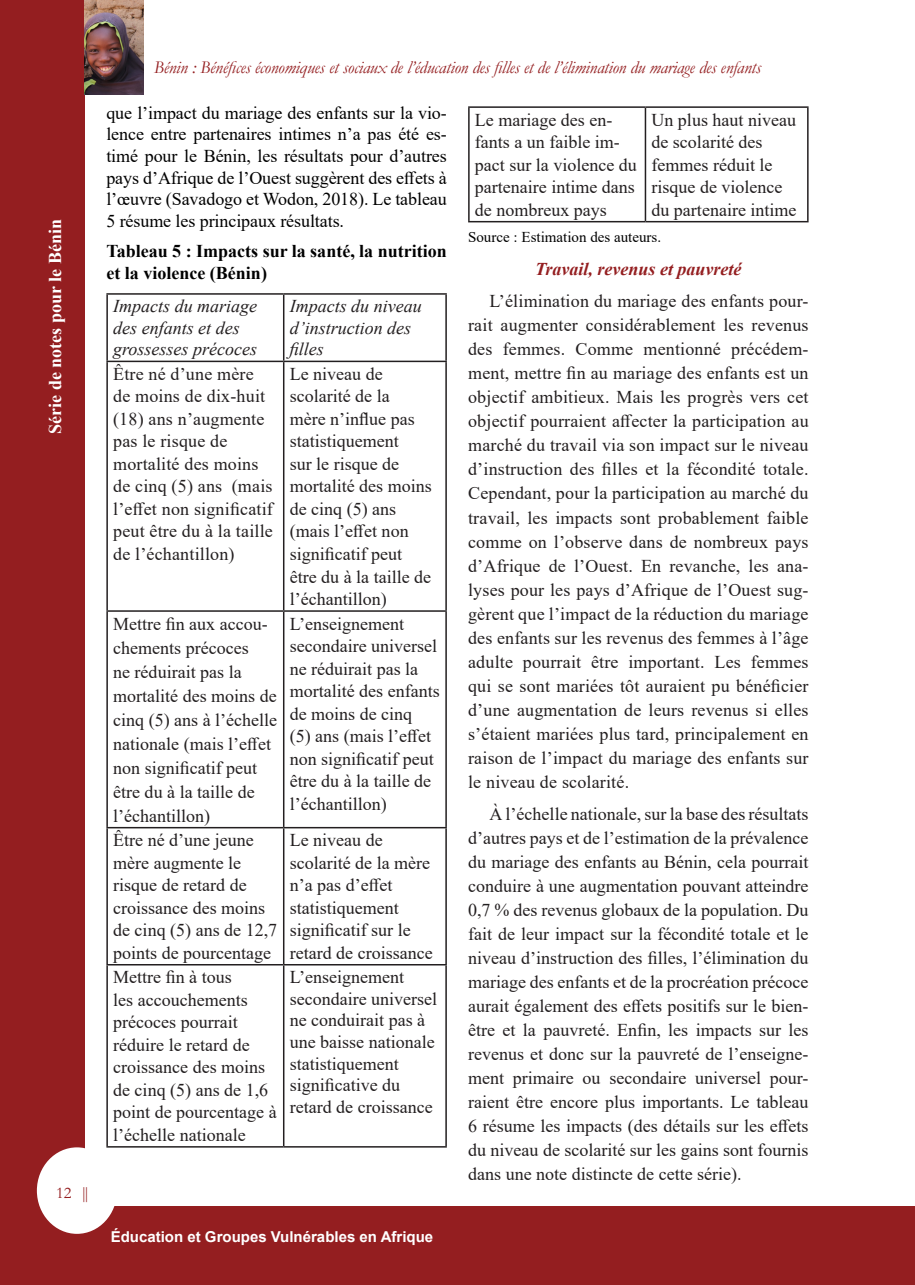
<style>
.page{position:relative;width:915px;height:1285px;background:#fff}
.page>*{position:absolute;margin:0;border:0;box-sizing:border-box;transform-origin:0 0}
.t1{font:18px/22.5px "Times New Roman";color:#231f20}
.t2{font:18px/21.6px "Times New Roman";letter-spacing:-.005em;color:#000;text-align:justify}
.t3{font:italic 18px "Garamond";letter-spacing:-.01em;color:#941e20}
.t4{font:italic 18px/21.5px "Times New Roman";color:#231f20}
.t5{font:700 18px/21.6px "Times New Roman";color:#000}
.t6{font:italic 700 18px "Times New Roman";color:#941e20}
.t7{font:700 18px "Times New Roman";color:#fff}
.t8{font:16.5px "Garamond";color:#941e20}
.t9{font:700 15px "Arial";color:#fff}
.Default{font:15px "Times New Roman";color:#000}
</style>
<div class="page">
<div style="left:84px;top:1205px;width:830px;height:79px;background:#941e20"></div>
<div style="left:0;top:0;width:84px;height:1284px;background:#941e20"></div>
<div style="left:37px;top:1147px;width:80px;height:86px;background:#fff;border-radius:50%"></div>
<img style="left:84px;top:0;width:60px;height:95px">
<hr style="left:106px;top:293px;width:177px;height:1px;background:#231f20">
<hr style="left:106px;top:294px;width:2px;height:66px;background:#231f20">
<hr style="left:283px;top:293px;width:163px;height:1px;background:#231f20">
<hr style="left:283px;top:294px;width:1px;height:66px;background:#231f20">
<hr style="left:445px;top:294px;width:1px;height:66px;background:#231f20">
<hr style="left:106px;top:360px;width:177px;height:2px;background:#231f20">
<hr style="left:106px;top:362px;width:2px;height:248px;background:#231f20">
<hr style="left:283px;top:360px;width:163px;height:2px;background:#231f20">
<hr style="left:283px;top:362px;width:1px;height:248px;background:#231f20">
<hr style="left:445px;top:362px;width:1px;height:248px;background:#231f20">
<hr style="left:106px;top:610px;width:177px;height:1px;background:#231f20">
<hr style="left:106px;top:611px;width:2px;height:215px;background:#231f20">
<hr style="left:283px;top:610px;width:163px;height:1px;background:#231f20">
<hr style="left:283px;top:611px;width:1px;height:215px;background:#231f20">
<hr style="left:445px;top:611px;width:1px;height:215px;background:#231f20">
<hr style="left:106px;top:826px;width:177px;height:2px;background:#231f20">
<hr style="left:106px;top:828px;width:2px;height:135px;background:#231f20">
<hr style="left:283px;top:826px;width:163px;height:2px;background:#231f20">
<hr style="left:283px;top:828px;width:1px;height:135px;background:#231f20">
<hr style="left:445px;top:828px;width:1px;height:135px;background:#231f20">
<hr style="left:106px;top:963px;width:177px;height:2px;background:#231f20">
<hr style="left:106px;top:965px;width:2px;height:180px;background:#231f20">
<hr style="left:283px;top:963px;width:163px;height:2px;background:#231f20">
<hr style="left:283px;top:965px;width:1px;height:180px;background:#231f20">
<hr style="left:445px;top:965px;width:1px;height:180px;background:#231f20">
<hr style="left:106px;top:1145px;width:177px;height:2px;background:#231f20">
<hr style="left:283px;top:1145px;width:163px;height:2px;background:#231f20">
<hr style="left:468px;top:108px;width:1px;height:113px;background:#231f20">
<hr style="left:644px;top:108px;width:2px;height:113px;background:#231f20">
<hr style="left:806px;top:108px;width:2px;height:113px;background:#231f20">
<hr style="left:468px;top:221px;width:177px;height:1px;background:#231f20">
<hr style="left:645px;top:221px;width:163px;height:1px;background:#231f20">
<hr style="left:468px;top:106px;width:177px;height:2px;background:#231f20">
<hr style="left:645px;top:106px;width:163px;height:2px;background:#231f20">
<p class="t7" style="left:42px;top:433px;width:216px;rotate:-90deg">Série de notes pour le Bénin</p>
<p class="t8" style="left:56px;top:1181px;width:36px">12 ||</p>
<p class="t3" style="left:154px;top:56px;width:608px">Bénin : Bénéfices économiques et sociaux de l’éducation des filles et de l’élimination du mariage des enfants</p>
<p class="t2" style="left:106px;top:101px;width:342px">que l’impact du mariage des enfants sur la vio&shy;lence entre partenaires intimes n’a pas été es&shy;timé pour le Bénin, les résultats pour d’autres pays d’Afrique de l’Ouest suggèrent des effets à l’œuvre (Savadogo et Wodon, 2018). Le tableau 5 résume les principaux résultats.</p>
<p class="t5" style="left:106px;top:240px;width:342px">Tableau 5 : Impacts sur la santé, la nutrition et la violence (Bénin)</p>
<p class="t4" style="left:113px;top:295px;width:145px">Impacts du mariage des enfants et des grossesses précoces</p>
<p class="t4" style="left:289px;top:295px;width:133px">Impacts du niveau d’instruction des filles</p>
<p class="t1" style="left:113px;top:362px;width:161px">Être né d’une mère de moins de dix-huit (18) ans n’augmente pas le risque de mortalité des moins de cinq (5) ans (mais l’effet non significatif peut être du à la taille de l’échantillon)</p>
<p class="t1" style="left:289px;top:362px;width:144px">Le niveau de scolarité de la<br>mère n’influe pas statistiquement<br>sur le risque de mortalité des moins de cinq (5) ans (mais l’effet non significatif peut être du à la taille de l’échantillon)</p>
<p class="t1" style="left:113px;top:610px;width:165px;line-height:24px">Mettre fin aux accou&shy;chements précoces<br>ne réduirait pas la mortalité des moins de cinq (5) ans à l’échelle nationale (mais l’effet non significatif peut être du à la taille de l’échantillon)</p>
<p class="t1" style="left:289px;top:611px;width:151px">L’enseignement secondaire universel ne réduirait pas la mortalité des enfants de moins de cinq<br>(5) ans (mais l’effet non significatif peut être du à la taille de l’échantillon)</p>
<p class="t1" style="left:113px;top:828px;width:165px">Être né d’une jeune mère augmente le risque de retard de croissance des moins de cinq (5) ans de 12,7 points de pourcentage</p>
<p class="t1" style="left:289px;top:828px;width:144px">Le niveau de scolarité de la mère n’a pas d’effet statistiquement significatif sur le retard de croissance</p>
<p class="t1" style="left:113px;top:965px;width:165px">Mettre fin à tous<br>les accouchements précoces pourrait réduire le retard de croissance des moins de cinq (5) ans de 1,6 point de pourcentage à l’échelle nationale</p>
<p class="t1" style="left:289px;top:965px;width:149px;line-height:21.6px">L’enseignement secondaire universel ne conduirait pas à une baisse nationale statistiquement significative du retard de croissance</p>
<p class="t1" style="left:474px;top:108px;width:163px">Le mariage des en&shy;fants a un faible im&shy;pact sur la violence du partenaire intime dans de nombreux pays</p>
<p class="t1" style="left:651px;top:108px;width:146px">Un plus haut niveau de scolarité des femmes réduit le risque de violence du partenaire intime</p>
<p class="Default" style="left:468px;top:227px;width:194px">Source : Estimation des auteurs.</p>
<p class="t6" style="left:535px;top:256px;width:208px">Travail, revenus et pauvreté</p>
<p class="t1" style="left:468px;top:289px;width:342px;line-height:24px;text-align:justify;text-indent:21px">L’élimination du mariage des enfants pour&shy;rait augmenter considérablement les revenus des femmes. Comme mentionné précédem&shy;ment, mettre fin au mariage des enfants est un objectif ambitieux. Mais les progrès vers cet objectif pourraient affecter la participation au marché du travail via son impact sur le niveau d’instruction des filles et la fécondité totale.<br>Cependant, pour la participation au marché du travail, les impacts sont probablement faible comme on l’observe dans de nombreux pays d’Afrique de l’Ouest. En revanche, les ana&shy;lyses pour les pays d’Afrique de l’Ouest sug&shy;gèrent que l’impact de la réduction du mariage des enfants sur les revenus des femmes à l’âge adulte pourrait être important. Les femmes qui se sont mariées tôt auraient pu bénéficier d’une augmentation de leurs revenus si elles s’étaient mariées plus tard, principalement en raison de l’impact du mariage des enfants sur le niveau de scolarité.</p>
<p class="t1" style="left:468px;top:801px;width:342px;line-height:24px;text-align:justify;text-indent:21px">À l’échelle nationale, sur la base des résultats d’autres pays et de l’estimation de la prévalence du mariage des enfants au Bénin, cela pourrait conduire à une augmentation pouvant atteindre 0,7 % des revenus globaux de la population. Du fait de leur impact sur la fécondité totale et le niveau d’instruction des filles, l’élimination du mariage des enfants et de la procréation précoce aurait également des effets positifs sur le bien&shy;être et la pauvreté. Enfin, les impacts sur les revenus et donc sur la pauvreté de l’enseigne&shy;ment primaire ou secondaire universel pour&shy;raient être encore plus importants. Le tableau 6 résume les impacts (des détails sur les effets du niveau de scolarité sur les gains sont fournis dans une note distincte de cette série).</p>
<p class="t9" style="left:111px;top:1226px;width:324px">Éducation et Groupes Vulnérables en Afrique</p>
</div>
